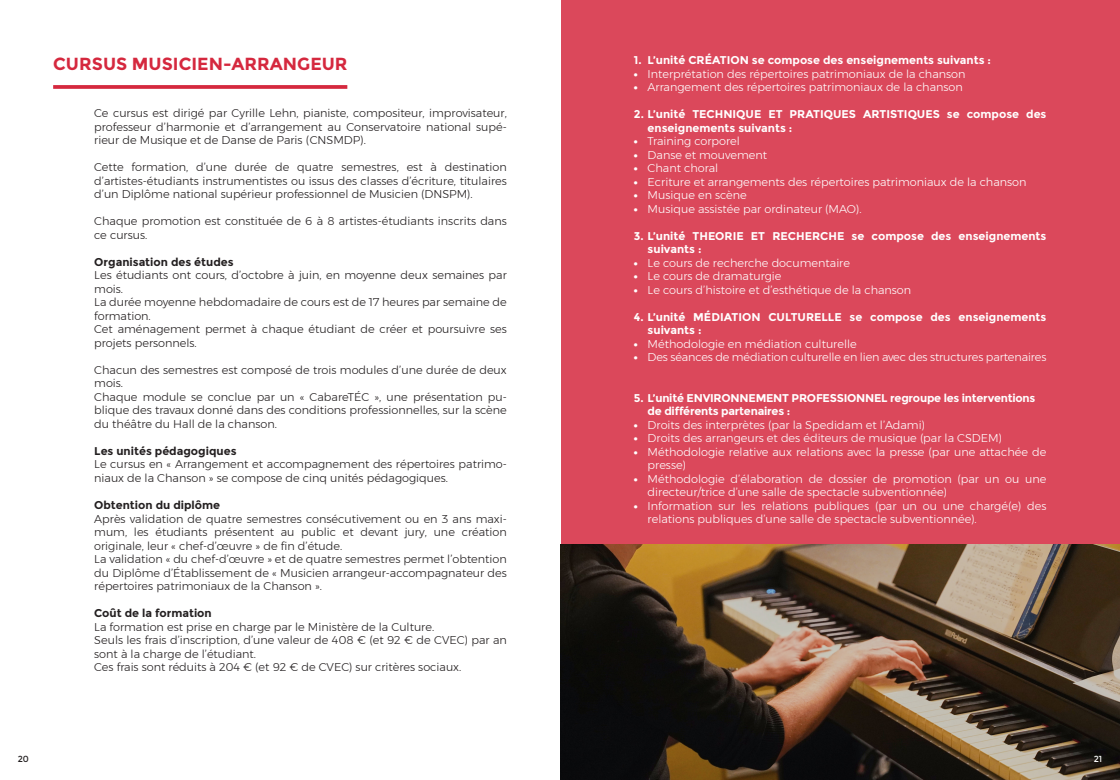
<style>
.page{position:relative;width:1120px;height:780px;background:#fff}
.page>*{position:absolute;margin:0;border:0;box-sizing:border-box;transform-origin:0 0}
.t1{font:700 17.5px "Montserrat";color:#d5283e}
.t2{font:300 11.25px/13.5px "Montserrat";color:#231f20}
.t3{font:300 11.25px/13.5px "Montserrat";color:#fff}
.t4{font:700 11.25px/13.5px "Montserrat";color:#fff}
.t5{font:700 11.25px/13.5px "Montserrat";letter-spacing:-.02em;color:#fff}
.t6{font:700 11.25px "Montserrat";color:#231f20}
.t7{font:8.75px "Montserrat";color:#231f20}
.t8{font:8.75px "Montserrat";color:#fff}
.s1{font-weight:800}
</style>
<div class="page">
<div style="left:560px;top:0;width:560px;height:780px;background:#db485b"></div>
<svg style="left:53px;top:85px;width:294px;height:4px"></svg>
<img style="left:560px;top:545px;width:560px;height:235px">
<h1 class="t1" style="left:53px;top:53px;width:296px">CURSUS MUSICIEN-ARRANGEUR</h1>
<p class="t2" style="left:94px;top:106px;width:414px;text-align:justify">Ce cursus est dirigé par Cyrille Lehn, pianiste, compositeur, improvisateur, professeur d’harmonie et d’arrangement au Conservatoire national supé&shy;rieur de Musique et de Danse de Paris (CNSMDP).</p>
<p class="t2" style="left:94px;top:160px;width:414px;text-align:justify">Cette formation, d’une durée de quatre semestres, est à destination d’artistes-étudiants instrumentistes ou issus des classes d’écriture, titulaires d’un Diplôme national supérieur professionnel de Musicien (DNSPM).</p>
<p class="t2" style="left:94px;top:214px;width:414px">Chaque promotion est constituée de 6 à 8 artistes-étudiants inscrits dans ce cursus.</p>
<p class="t6" style="left:94px;top:255px;width:141px">Organisation des études</p>
<p class="t2" style="left:94px;top:268px;width:414px">Les étudiants ont cours, d’octobre à juin, en moyenne deux semaines par mois.<br>La durée moyenne hebdomadaire de cours est de 17 heures par semaine de formation.<br>Cet aménagement permet à chaque étudiant de créer et poursuivre ses projets personnels.</p>
<p class="t2" style="left:94px;top:363px;width:414px">Chacun des semestres est composé de trois modules d’une durée de deux mois.<br>Chaque module se conclue par un « CabareTÉC », une présentation pu&shy;blique des travaux donné dans des conditions professionnelles, sur la scène du théâtre du Hall de la chanson.</p>
<p class="t6" style="left:94px;top:444px;width:144px">Les unités pédagogiques</p>
<p class="t2" style="left:94px;top:457px;width:414px">Le cursus en « Arrangement et accompagnement des répertoires patrimo&shy;niaux de la Chanson » se compose de cinq unités pédagogiques.</p>
<p class="t6" style="left:94px;top:498px;width:127px">Obtention du diplôme</p>
<p class="t2" style="left:94px;top:511px;width:414px">Après validation de quatre semestres consécutivement ou en 3 ans maxi&shy;mum, les étudiants présentent au public et devant jury, une création originale, leur « chef-d’œuvre » de fin d’étude.<br>La validation « du chef-d’œuvre » et de quatre semestres permet l’obtention du Diplôme d’Établissement de « Musicien arrangeur-accompagnateur des répertoires patrimoniaux de la Chanson ».</p>
<p class="t6" style="left:94px;top:606px;width:119px">Coût de la formation</p>
<p class="t2" style="left:94px;top:619px;width:414px">La formation est prise en charge par le Ministère de la Culture.<br>Seuls les frais d’inscription, d’une valeur de 408 € (et 92 € de CVEC) par an sont à la charge de l’étudiant.<br>Ces frais sont réduits à 204 € (et 92 € de CVEC) sur critères sociaux.</p>
<p class="t4" style="left:634px;top:53px;width:359px">1. L’unité CRÉATION se compose des enseignements suivants :</p>
<p class="t3" style="left:634px;top:67px;width:333px"><span class="s1">•</span> Interprétation des répertoires patrimoniaux de la chanson</p>
<p class="t3" style="left:634px;top:80px;width:330px"><span class="s1">•</span> Arrangement des répertoires patrimoniaux de la chanson</p>
<p class="t4" style="left:647px;top:107px;width:400px;text-indent:-14px">2. L’unité TECHNIQUE ET PRATIQUES ARTISTIQUES se compose des enseignements suivants :</p>
<p class="t3" style="left:634px;top:134px;width:107px"><span class="s1">•</span> Training corporel</p>
<p class="t3" style="left:634px;top:148px;width:135px"><span class="s1">•</span> Danse et mouvement</p>
<p class="t3" style="left:634px;top:161px;width:86px"><span class="s1">•</span> Chant choral</p>
<p class="t3" style="left:634px;top:175px;width:394px"><span class="s1">•</span> Ecriture et arrangements des répertoires patrimoniaux de la chanson</p>
<p class="t3" style="left:634px;top:188px;width:114px"><span class="s1">•</span> Musique en scène</p>
<p class="t3" style="left:634px;top:202px;width:229px"><span class="s1">•</span> Musique assistée par ordinateur (MAO).</p>
<p class="t4" style="left:647px;top:229px;width:400px;text-indent:-14px">3. L’unité THEORIE ET RECHERCHE se compose des enseignements suivants :</p>
<p class="t3" style="left:634px;top:256px;width:218px"><span class="s1">•</span> Le cours de recherche documentaire</p>
<p class="t3" style="left:634px;top:269px;width:149px"><span class="s1">•</span> Le cours de dramaturgie</p>
<p class="t3" style="left:634px;top:283px;width:279px"><span class="s1">•</span> Le cours d’histoire et d’esthétique de la chanson</p>
<p class="t4" style="left:647px;top:310px;width:400px;text-indent:-14px">4. L’unité MÉDIATION CULTURELLE se compose des enseignements suivants :</p>
<p class="t3" style="left:634px;top:337px;width:224px"><span class="s1">•</span> Méthodologie en médiation culturelle</p>
<p class="t3" style="left:634px;top:350px;width:414px"><span class="s1">•</span> Des séances de médiation culturelle en lien avec des structures partenaires</p>
<p class="t5" style="left:647px;top:391px;width:389px;text-indent:-14px">5. L’unité ENVIRONNEMENT PROFESSIONNEL regroupe les interventions de différents partenaires :</p>
<p class="t3" style="left:634px;top:418px;width:293px"><span class="s1">•</span> Droits des interprètes (par la Spedidam et l’Adami)</p>
<p class="t3" style="left:634px;top:431px;width:370px"><span class="s1">•</span> Droits des arrangeurs et des éditeurs de musique (par la CSDEM)</p>
<p class="t3" style="left:647px;top:445px;width:400px;text-indent:-14px"><span class="s1">•</span> Méthodologie relative aux relations avec la presse (par une attachée de presse)</p>
<p class="t3" style="left:647px;top:472px;width:400px;text-indent:-14px"><span class="s1">•</span> Méthodologie d’élaboration de dossier de promotion (par un ou une directeur/trice d’une salle de spectacle subventionnée)</p>
<p class="t3" style="left:647px;top:499px;width:400px;text-indent:-14px"><span class="s1">•</span> Information sur les relations publiques (par un ou une chargé(e) des relations publiques d’une salle de spectacle subventionnée).</p>
<p class="t7" style="left:18px;top:754px;width:13px">20</p>
<p class="t8" style="left:1093px;top:754px;width:10px">21</p>
</div>
